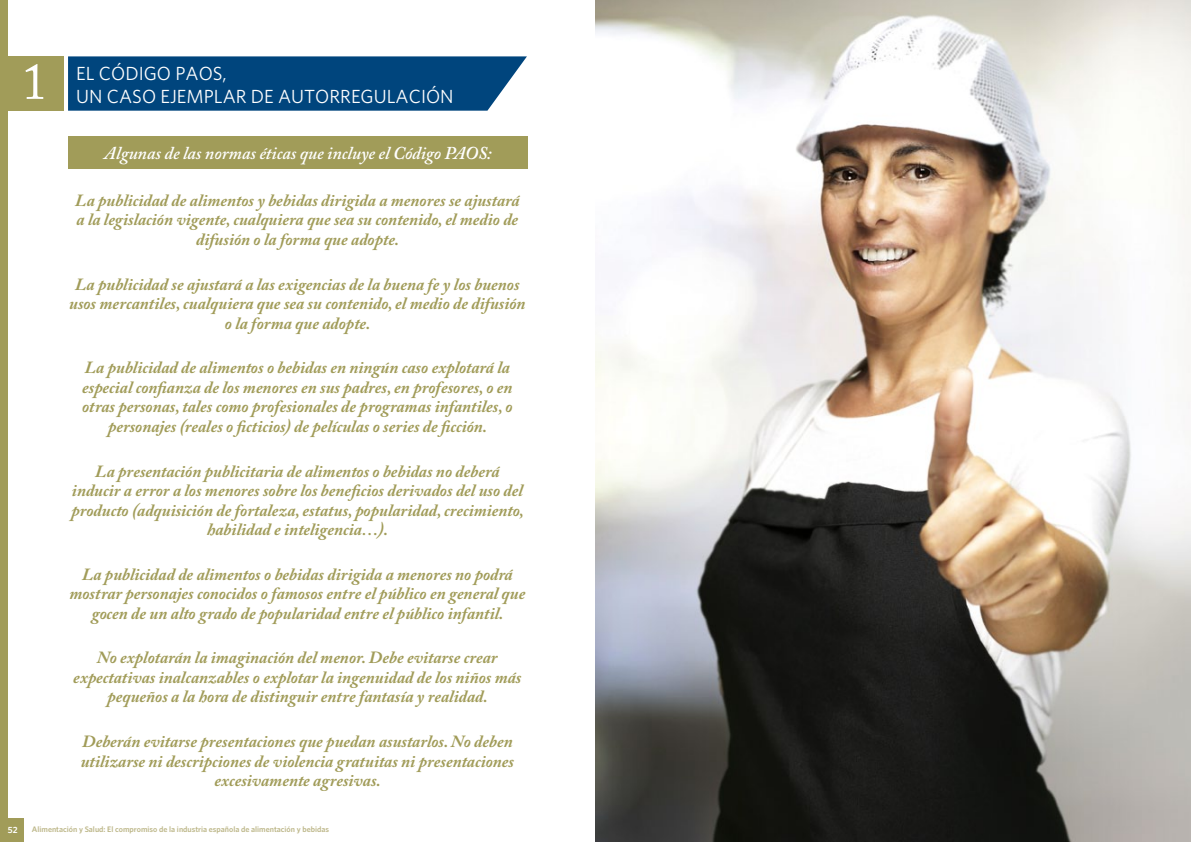
<style>
.page{position:relative;width:1191px;height:842px;background:#fff}
.page>*{position:absolute;margin:0;border:0;box-sizing:border-box;transform-origin:0 0}
.t1{font:51px "Adobe Caslon Pro";color:#fff}
.t2{font:19px "Whitney";color:#fff}
.t3{font:italic 600 18px "Adobe Caslon Pro";letter-spacing:-.005em;color:#fff}
.t4{font:italic 700 17px/19.5px "Adobe Caslon Pro";color:#a19c59;text-align:center}
.t5{font:600 9px "Whitney";color:#fff}
.t6{font:600 8px "Whitney";color:#bdb789}
</style>
<div class="page">
<svg style="left:68px;top:56px;width:459px;height:55px;background:#0d4f84"></svg>
<div style="left:0;top:818px;width:24px;height:24px;background:#a19c59"></div>
<div style="left:68px;top:137px;width:459px;height:32px;background:#a19c59"></div>
<img style="left:595px;top:0;width:596px;height:842px">
<div style="left:0;top:0;width:7px;height:842px;background:#a19c59"></div>
<div style="left:7px;top:56px;width:57px;height:55px;background:#a19c59"></div>
<h1 class="t1" style="left:22px;top:51px;width:27px">1</h1>
<p class="t2" style="left:76px;top:62px;width:112px">EL CÓDIGO PAOS</p>
<p class="t2" style="left:223px;top:62px;width:6px">,</p>
<p class="t2" style="left:76px;top:85px;width:379px">UN CASO EJEMPLAR DE AUTORREG ULACIÓN</p>
<p class="t3" style="left:104px;top:142px;width:389px">Algunas de las normas éticas que incluye el Código PAOS:</p>
<p class="t4" style="left:75px;top:190px;width:446px">La publicidad de alimentos y bebidas dirigida a menores se ajustará a la legislación vigente, cualquiera que sea su contenido, el medio de difusión o la forma que adopte.</p>
<p class="t4" style="left:69px;top:274px;width:458px">La publicidad se ajustará a las exigencias de la buena fe y los buenos usos mercantiles, cualquiera que sea su contenido, el medio de difusión o la forma que adopte.</p>
<p class="t4" style="left:82px;top:358px;width:432px">La publicidad de alimentos o bebidas en ningún caso explotará la especial confianza de los menores en sus padres, en profesores, o en otras personas, tales como profesionales de programas infantiles, o personajes (reales o ficticios) de películas o series de ficción.</p>
<p class="t4" style="left:71px;top:461px;width:454px">La presentación publicitaria de alimentos o bebidas no deberá inducir a error a los menores sobre los beneficios derivados del uso del producto (adquisición de fortaleza, estatus, popularidad, crecimiento, habilidad e inteligencia…).</p>
<p class="t4" style="left:69px;top:564px;width:457px">La publicidad de alimentos o bebidas dirigida a menores no podrá mostrar personajes conocidos o famosos entre el público en general que gocen de un alto grado de popularidad entre el público infantil.</p>
<p class="t4" style="left:73px;top:648px;width:449px">No explotarán la imaginación del menor. Debe evitarse crear expectativas inalcanzables o explotar la ingenuidad de los niños más pequeños a la hora de distinguir entre fantasía y realidad.</p>
<p class="t4" style="left:81px;top:731px;width:435px">Deberán evitarse presentaciones que puedan asustarlos. No deben utilizarse ni descripciones de violencia gratuitas ni presentaciones excesivamente agresivas.</p>
<p class="t5" style="left:9px;top:825px;width:11px">52</p>
<p class="t6" style="left:32px;top:825px;width:299px">Alimentación y Salud: El compromiso de la industria española de alimentación y bebidas</p>
<p class="t5" style="left:8px;top:825px;width:11px">52</p>
</div>
